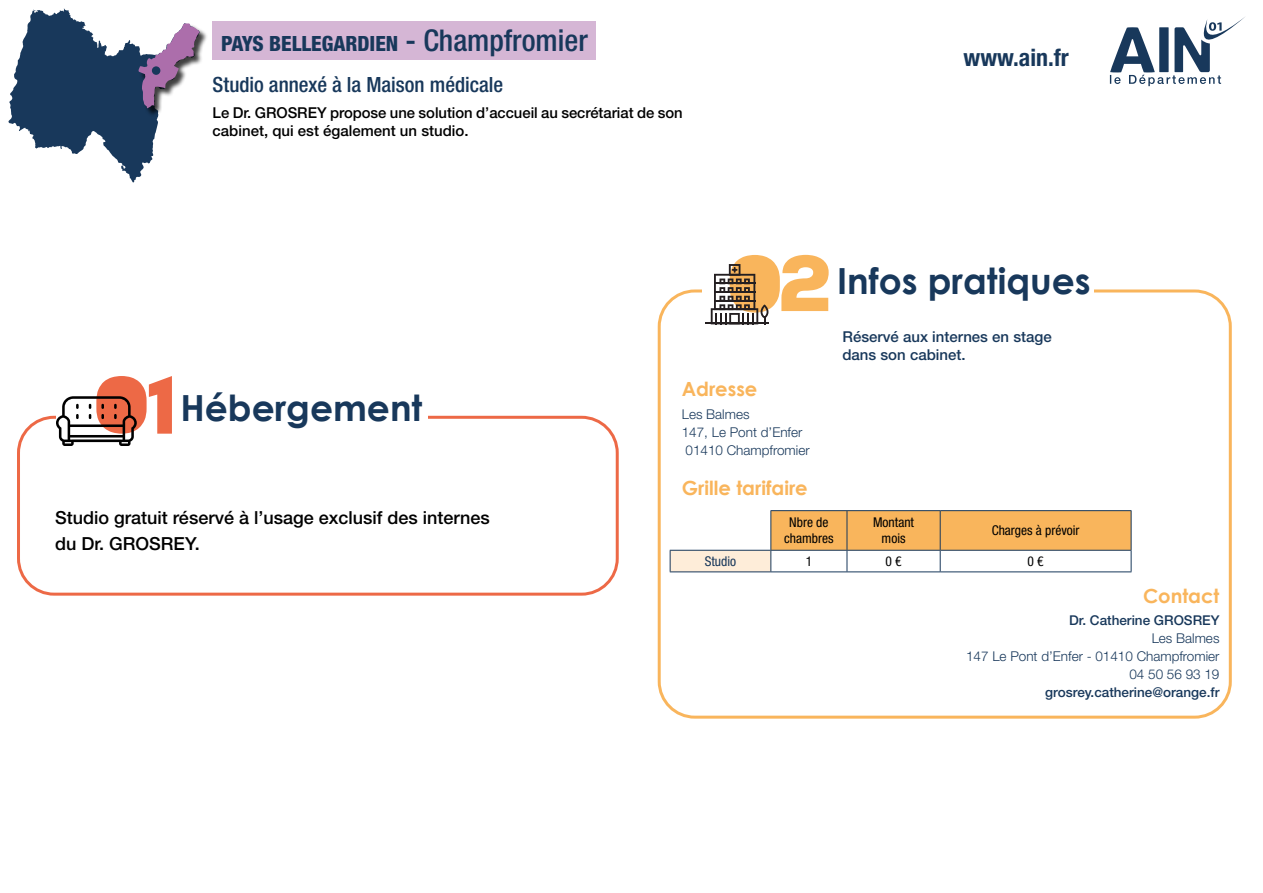
<style>
.page{position:relative;width:1263px;height:893px;background:#fff}
.page>*{position:absolute;margin:0;border:0;box-sizing:border-box;transform-origin:0 0}
.t1{font:700 36px "Century Gothic";color:#18385b}
.t2{font:700 condensed 23.85px "Helvetica Neue LT Pro";color:#18385b}
.t3{font:500 condensed 21px "Helvetica Neue LT Pro";color:#18385b}
.t4{font:800 condensed 21px "Helvetica Neue LT Pro";color:#18385b}
.t5{font:700 19.5px "Century Gothic";color:#f9b55c}
.t6{font:500 18px/25.8px "Helvetica Neue LT Pro";color:#000}
.t7{font:500 15px/18px "Helvetica Neue LT Pro";color:#000}
.t8{font:500 15px/18px "Helvetica Neue LT Pro";color:#18385b}
.t9{font:300 13.5px/18px "Helvetica Neue LT Pro";color:#18385b}
.t10{font:500 13.5px "Helvetica Neue LT Pro";color:#18385b}
.t11{font:condensed 13.5px/16.2px "Helvetica Neue LT Pro";color:#000;text-align:center}
.t12{font:condensed 13.5px "Helvetica Neue LT Pro";color:#18385b}
.s1{font-weight:500;font-size:30px}
</style>
<div class="page">
<svg style="left:1110px;top:17px;width:135px;height:69px"></svg>
<div style="left:213px;top:21px;width:383px;height:39px;background:#d5b6d5"></div>
<div style="left:17px;top:416px;width:602px;height:180px;border:3px solid #ed6946;border-radius:36px"></div>
<div style="left:56px;top:377px;width:371px;height:67px;background:#fff"></div>
<svg style="left:56px;top:376px;width:116px;height:70px"></svg>
<div style="left:658px;top:289px;width:574px;height:430px;border:3px solid #f9b55c;border-radius:36px"></div>
<div style="left:702px;top:253px;width:392px;height:61px;background:#fff"></div>
<div style="left:670px;top:550px;width:101px;height:22px;background:#feedd9"></div>
<hr style="left:770px;top:510px;width:77px;height:1px;background:#18385b">
<hr style="left:847px;top:510px;width:93px;height:1px;background:#18385b">
<hr style="left:940px;top:510px;width:191px;height:1px;background:#18385b">
<hr style="left:670px;top:550px;width:101px;height:1px;background:#18385b">
<svg style="left:670px;top:551px;width:1px;height:20px"></svg>
<svg style="left:770px;top:511px;width:362px;height:60px"></svg>
<hr style="left:670px;top:571px;width:101px;height:1px;background:#18385b">
<hr style="left:771px;top:571px;width:76px;height:1px;background:#18385b">
<hr style="left:847px;top:571px;width:93px;height:1px;background:#18385b">
<hr style="left:940px;top:571px;width:191px;height:1px;background:#18385b">
<hr style="left:705px;top:322px;width:64px;height:2px;background:#241f21">
<svg style="left:711px;top:255px;width:118px;height:67px"></svg>
<div style="left:139px;top:24px;width:69px;height:93px;background:#000;opacity:.75"></div>
<svg style="left:9px;top:9px;width:191px;height:173px"></svg>
<div style="left:152px;top:66px;width:8px;height:9px;background:#18385b;border-radius:50%"></div>
<h3 class="t4" style="left:221px;top:31px;width:368px">PAYS BELLEGARDIEN <span class="s1">- Champfromier</span></h3>
<h3 class="t3" style="left:213px;top:72px;width:292px">Studio annexé à la Maison médicale</h3>
<p class="t7" style="left:213px;top:104px;width:472px">Le Dr. GROSREY propose une solution d’accueil au secrétariat de son cabinet, qui est également un studio.</p>
<h2 class="t2" style="left:964px;top:43px;width:107px">www.ain.fr</h2>
<h1 class="t1" style="left:837px;top:254px;width:255px">Infos pratiques</h1>
<p class="t8" style="left:842px;top:328px;width:211px">Réservé aux internes en stage dans son cabinet.</p>
<h1 class="t1" style="left:180px;top:380px;width:243px">Hébergement</h1>
<h3 class="t6" style="left:55px;top:505px;width:436px">Studio gratuit réservé à l’usage exclusif des internes du Dr. GROSREY.</h3>
<h3 class="t5" style="left:682px;top:375px;width:77px">Adresse</h3>
<p class="t9" style="left:682px;top:405px;width:129px">Les Balmes<br>147, Le Pont d’Enfer<br>01410 Champfromier</p>
<h3 class="t5" style="left:682px;top:473px;width:127px">Grille tarifaire</h3>
<p class="t11" style="left:784px;top:514px;width:51px">Nbre de chambres</p>
<p class="t11" style="left:873px;top:514px;width:42px">Montant mois</p>
<p class="t11" style="left:992px;top:522px;width:89px">Charges à prévoir</p>
<p class="t12" style="left:705px;top:553px;width:33px">Studio</p>
<p class="t11" style="left:806px;top:553px;width:8px">1</p>
<p class="t11" style="left:885px;top:553px;width:18px">0 €</p>
<p class="t11" style="left:1027px;top:553px;width:18px">0 €</p>
<h3 class="t5" style="left:1143px;top:581px;width:78px">Contact</h3>
<p class="t10" style="left:1069px;top:612px;width:152px">Dr. Catherine GROSREY</p>
<p class="t9" style="left:966px;top:629px;width:255px;text-align:right">Les Balmes<br>147 Le Pont d’Enfer - 01410 Champfromier<br>04 50 56 93 19</p>
<p class="t10" style="left:1045px;top:684px;width:176px">grosrey.catherine@orange.fr</p>
</div>
